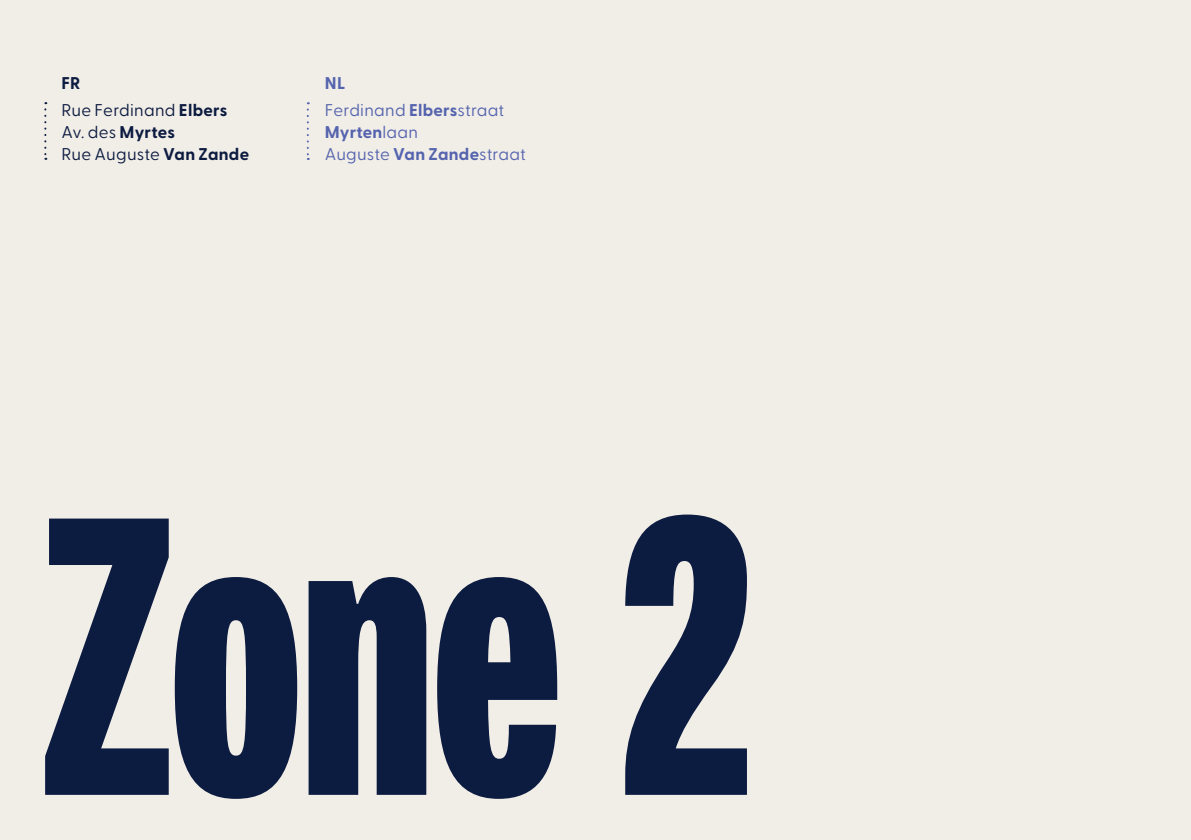
<style>
.page{position:relative;width:1191px;height:840px;background:#fff}
.page>*{position:absolute;margin:0;border:0;box-sizing:border-box;transform-origin:0 0}
.t1{font:900 400px "Fairweather";color:#0c1b40}
.t2{font:17px "Greycliff CF";letter-spacing:.015em;color:#0c1b40}
.t3{font:17px "Greycliff CF";letter-spacing:.005em;color:#5564ae}
.t4{font:700 17px "Greycliff CF";letter-spacing:.01em;color:#5564ae}
.t5{font:700 17px "Greycliff CF";color:#0c1b40}
.s1{font-weight:700}
.s2{font-weight:400}
</style>
<div class="page">
<div style="left:0;top:0;width:1191px;height:839px;background:#f1ede7"></div>
<svg style="left:307px;top:102px;width:2px;height:58px"></svg>
<svg style="left:44px;top:102px;width:2px;height:58px"></svg>
<p class="t5" style="left:61px;top:70px;width:21px">FR</p>
<p class="t4" style="left:325px;top:70px;width:22px">NL</p>
<p class="t2" style="left:61px;top:97px;width:167px">Rue Ferdinand <span class="s1">Elbers</span></p>
<p class="t2" style="left:61px;top:119px;width:115px">Av. des <span class="s1">Myrtes</span></p>
<p class="t2" style="left:61px;top:141px;width:189px">Rue Auguste <span class="s1">Van Zande</span></p>
<p class="t3" style="left:325px;top:97px;width:181px">Ferdinand <span class="s1">Elbers</span>straat</p>
<p class="t4" style="left:325px;top:119px;width:95px">Myrten<span class="s2">laan</span></p>
<p class="t3" style="left:325px;top:141px;width:203px">Auguste <span class="s1">Van Zande</span>straat</p>
<p class="t1" style="left:39px;top:430px;width:717px">Zone 2</p>
</div>
